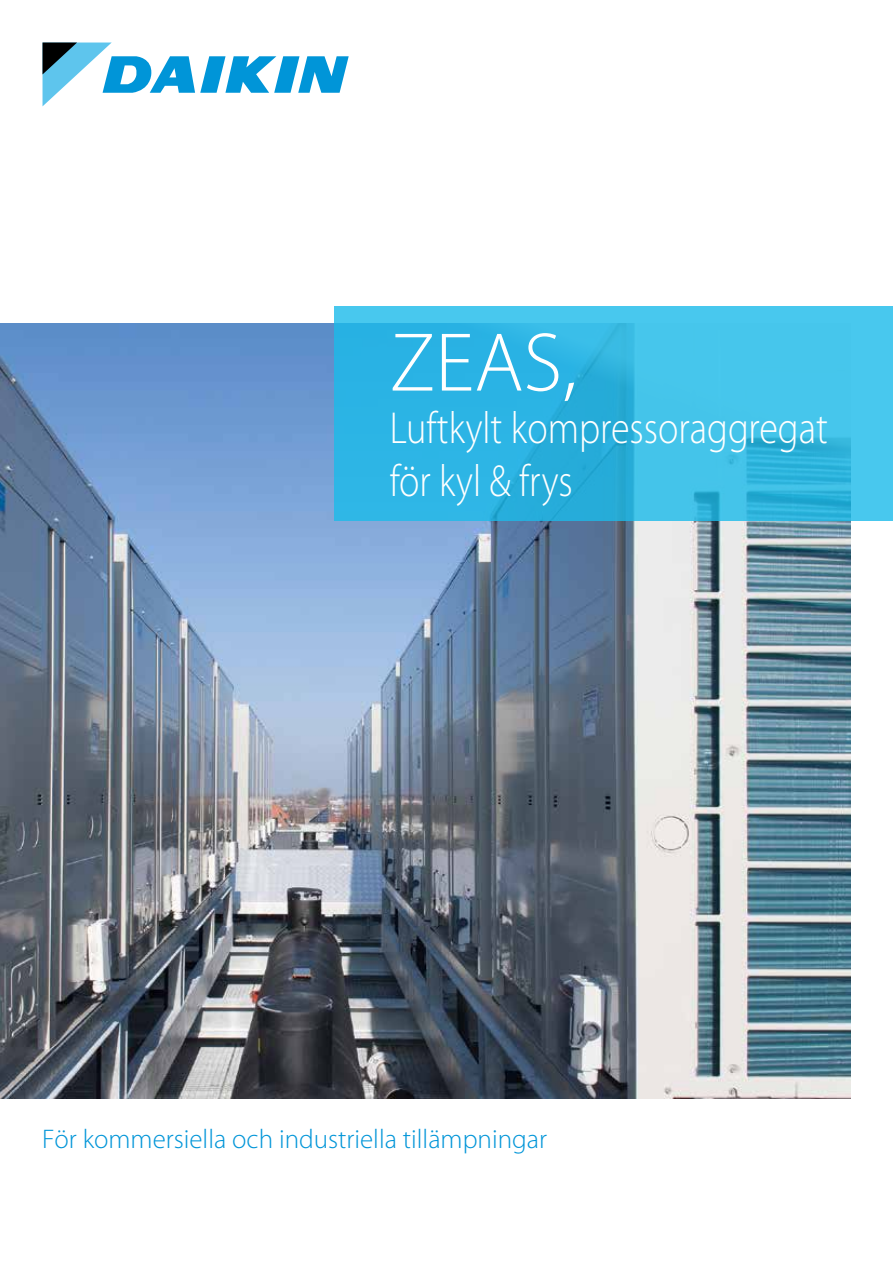
<style>
.page{position:relative;width:893px;height:1263px;background:#fff}
.page>*{position:absolute;margin:0;border:0;box-sizing:border-box;transform-origin:0 0}
.t1{font:300 84px "Myriad Pro";color:#fff}
.t2{font:300 45px/52.5px "Myriad Pro";color:#fff;scale:.85 1}
.t3{font:300 27px "Myriad Pro";color:#0095d8}
.s1{font-size:21px;color:#fff}
</style>
<div class="page">
<img style="left:0;top:323px;width:850px;height:776px">
<svg style="left:43px;top:43px;width:306px;height:63px"></svg>
<svg style="left:334px;top:307px;width:559px;height:214px;background:#36bae5"></svg>
<h1 class="t1" style="left:390px;top:316px;width:189px">ZEAS,</h1>
<h2 class="t2" style="left:390px;top:403px;width:517px">Luftkylt kompressoraggregat för kyl &amp; frys</h2>
<p class="t3" style="left:34px;top:1124px;width:515px"><span class="s1">›</span> För kommersiella och industriella tillämpningar</p>
</div>
